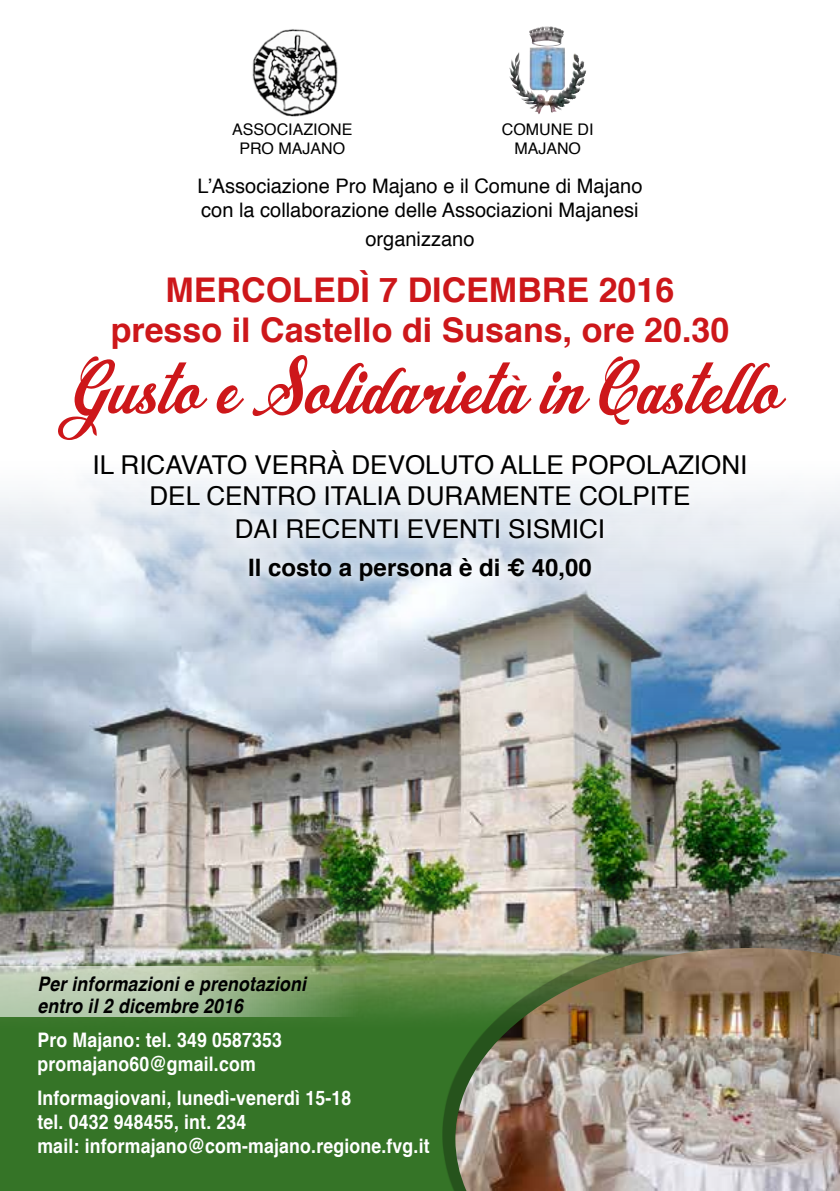
<style>
.page{position:relative;width:840px;height:1191px;background:#fff}
.page>*{position:absolute;margin:0;border:0;box-sizing:border-box;transform-origin:0 0}
.t1{font:92px "Angel Tears Neue Personal Us Regula";color:#cd171a;scale:.8 1}
.t2{font:700 34px/40px "Helvetica";color:#cd171a;text-align:center}
.t3{font:26px/31.2px "Helvetica";color:#000;text-align:center}
.t4{font:700 24px "Helvetica";color:#000}
.t5{font:700 20px/24px "Helvetica";letter-spacing:.01em;color:#fff;scale:.88 1}
.t6{font:20px/24px "Helvetica";color:#000}
.t7{font:italic 700 20px/22px "Helvetica";letter-spacing:.01em;color:#000;scale:.88 1}
.t8{font:16px/19.2px "Helvetica";color:#000;text-align:center}
</style>
<div class="page">
<img style="left:0;top:490px;width:839px;height:484px">
<img style="left:509px;top:47px;width:77px;height:67px">
<img style="left:529px;top:26px;width:35px;height:21px">
<img style="left:251px;top:28px;width:88px;height:89px;border-radius:44px">
<div style="left:0;top:974px;width:839px;height:217px;background:#357427"></div>
<div style="left:442px;top:933px;width:397px;height:258px;background:#000;opacity:.28"></div>
<img style="left:455px;top:948px;width:384px;height:243px">
<svg style="left:0;top:966px;width:357px;height:50px;background:#a3bb96"></svg>
<svg style="left:45px;top:478px;width:752px;height:115px"></svg>
<p class="t8" style="left:232px;top:120px;width:122px">ASSOCIAZIONE<br>PRO MAJANO</p>
<p class="t8" style="left:501px;top:120px;width:90px">COMUNE DI<br>MAJANO</p>
<p class="t6" style="left:197px;top:174px;width:446px">L’ASSOCIAZIONE PRO MAJANO E IL COMUNE DI MAJANO<br>CON LA COLLABORAZIONE DELLE ASSOCIAZIONI MAJANESI</p>
<p class="t6" style="left:365px;top:227px;width:110px">ORGANIZZANO</p>
<h2 class="t2" style="left:111px;top:270px;width:619px">mercoledì 7 dicembre 2016 presso il Castello di Susans, ore 20.30</h2>
<h1 class="t1" style="left:61px;top:350px;width:898px">Gusto e Solidarieta in Castello</h1>
<h3 class="t3" style="left:92px;top:450px;width:656px">I L RICAVATO VERRÀ DEVOLUTO ALLE POPOLAZIONI<br>DEL CENTRO ITALIA DU RAM ENTE COLPITE</h3>
<h3 class="t3" style="left:235px;top:514px;width:371px">DAI RECENTI EVENTI SISMICI</h3>
<p class="t4" style="left:248px;top:548px;width:345px">Il costo a persona è di € 40,00</p>
<h2 class="t2" style="left:511px;top:370px;width:13px">ˋ</h2>
<p class="t7" style="left:37px;top:973px;width:307px">Per informazioni e prenotazioni entro il 2 dicembre 2016</p>
<p class="t5" style="left:37px;top:1028px;width:279px">Pro Majano: tel. 349 0587353 promajano60@gmail.com</p>
<p class="t5" style="left:37px;top:1086px;width:447px">Informagiovani, lunedì-venerdì 15-18<br>tel. 0432 948455, int. 234<br>mail: informajano@com-majano.regione.fvg.it</p>
</div>
